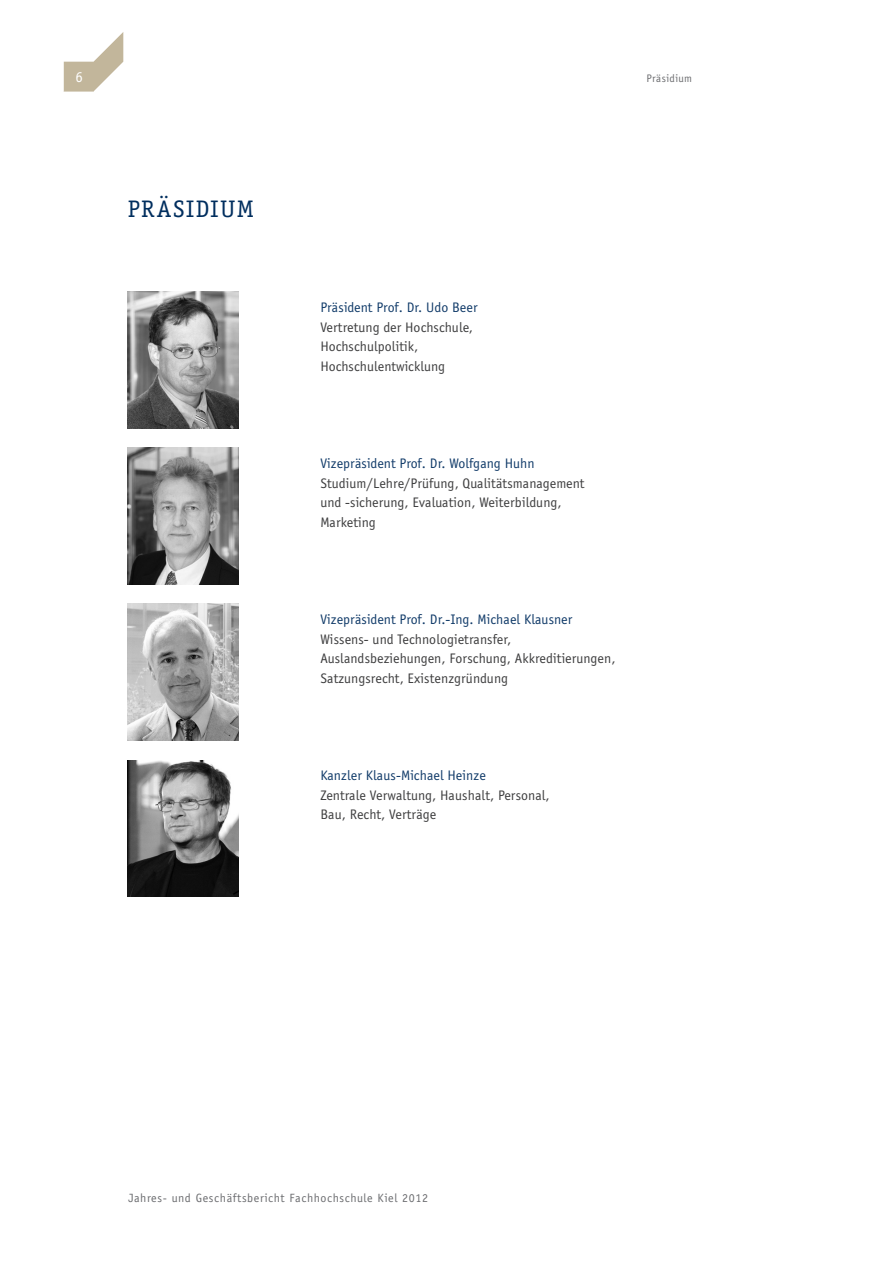
<style>
.page{position:relative;width:893px;height:1263px;background:#fff}
.page>*{position:absolute;margin:0;border:0;box-sizing:border-box;transform-origin:0 0}
.t1{font:24px "Officina Serif Std";letter-spacing:.065em;color:#002e5e}
.t2{font:15px "Officina Sans Std";color:#fff}
.t3{font:14.25px/19.5px "Officina Sans";letter-spacing:.01em;color:#3e3e3f}
.t4{font:14.25px "Officina Sans";letter-spacing:.01em;color:#113b69}
.t5{font:12px "Officina Sans Std";letter-spacing:.05em;color:#6c6d70}
.t6{font:11.25px "Officina Sans";letter-spacing:.035em;color:#6c6d70}
</style>
<div class="page">
<svg style="left:64px;top:32px;width:59px;height:59px"></svg>
<img style="left:128px;top:292px;width:111px;height:136px">
<img style="left:128px;top:448px;width:111px;height:136px">
<img style="left:128px;top:760px;width:111px;height:136px">
<img style="left:128px;top:604px;width:111px;height:136px">
<p class="t2" style="left:76px;top:68px;width:9px">6</p>
<p class="t6" style="left:646px;top:72px;width:47px">Präsidium</p>
<h1 class="t1" style="left:128px;top:195px;width:127px">PRÄSIDIUM</h1>
<p class="t4" style="left:320px;top:299px;width:159px">Präsident Prof. Dr. Udo Beer</p>
<p class="t3" style="left:320px;top:317px;width:154px">Vertretung der Hochschule,<br>Hochschulpolitik,<br>Hochschulentwicklung</p>
<p class="t4" style="left:320px;top:455px;width:216px">Vizepräsident Prof. Dr. Wolfgang Huhn</p>
<p class="t3" style="left:320px;top:473px;width:266px">Studium/Lehre/Prüfung, Qualitätsmanagement und -sicherung, Evaluation, Weiterbildung,<br>Marketing</p>
<p class="t4" style="left:320px;top:611px;width:254px">Vizepräsident Prof. Dr.-Ing. Michael Klausner</p>
<p class="t3" style="left:320px;top:629px;width:297px">Wissens- und Technologietransfer,<br>Auslandsbeziehungen, Forschung, Akkreditierungen,<br>Satzungsrecht, Existenzgründung</p>
<p class="t4" style="left:320px;top:767px;width:167px">Kanzler Klaus-Michael Heinze</p>
<p class="t3" style="left:320px;top:785px;width:231px">Zentrale Verwaltung, Haushalt, Personal,<br>Bau, Recht, Verträge</p>
<p class="t5" style="left:128px;top:1191px;width:301px">Jahres- und Geschäftsbericht Fachhochschule Kiel 2012</p>
</div>
